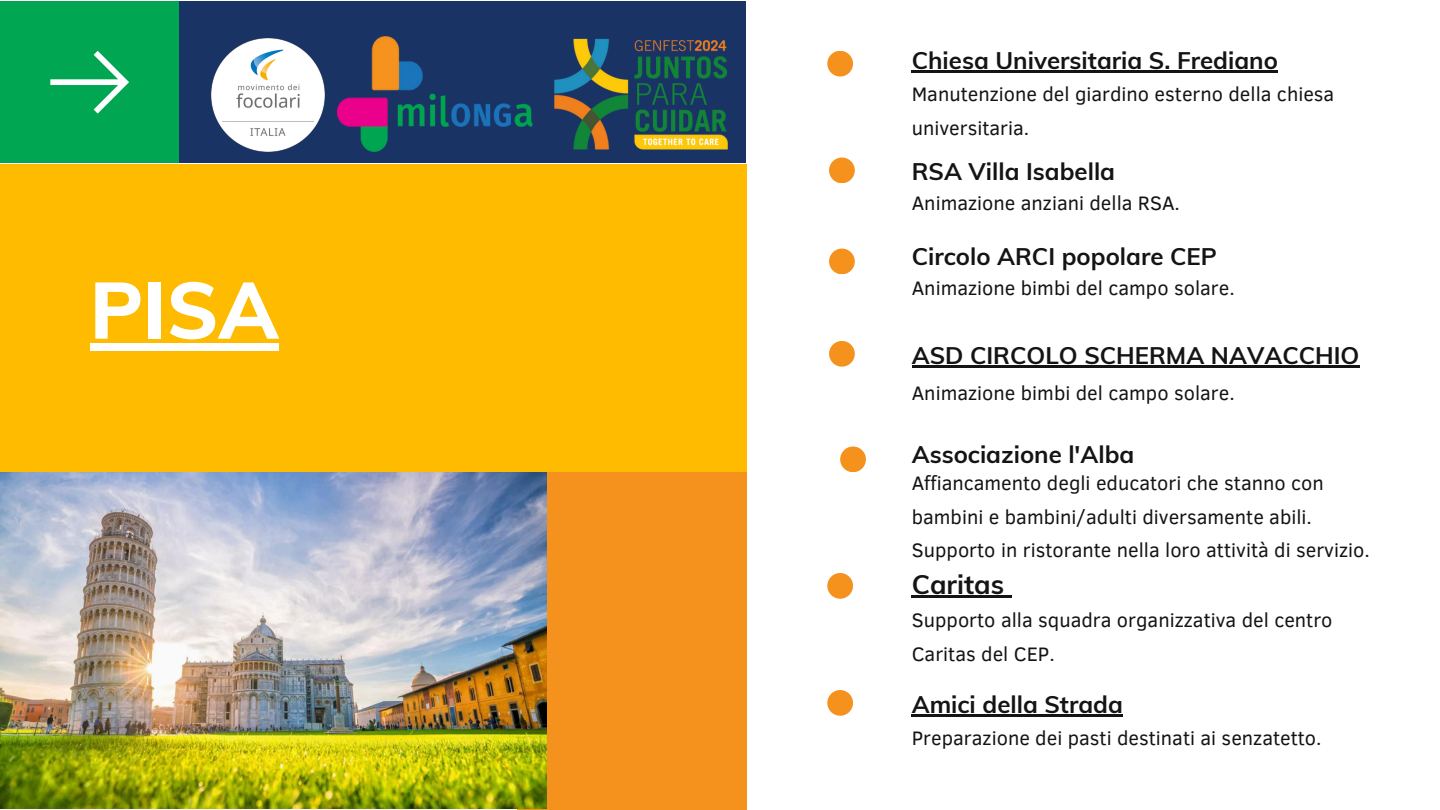
<style>
.page{position:relative;width:1440px;height:810px;background:#fff}
.page>*{position:absolute;margin:0;border:0;box-sizing:border-box;transform-origin:0 0}
.t1{font:800 79px "Muli";color:#fff}
.t2{font:700 26.7px "Muli";color:#141414}
.t3{font:700 24px "Muli";color:#141414}
.t4{font:20px/33.8px "Clear Sans";color:#141414}
</style>
<div class="page">
<div style="left:0;top:164px;width:746px;height:340px;background:#fb0"></div>
<div style="left:0;top:1px;width:179px;height:162px;background:#00a651"></div>
<svg style="left:50px;top:51px;width:79px;height:63px"></svg>
<div style="left:179px;top:1px;width:567px;height:162px;background:#1a3365"></div>
<div style="left:827px;top:51px;width:26px;height:26px;background:#f5921e;border-radius:50%"></div>
<div style="left:829px;top:158px;width:26px;height:25px;background:#f5921e;border-radius:50%"></div>
<div style="left:829px;top:341px;width:26px;height:26px;background:#f5921e;border-radius:50%"></div>
<div style="left:827px;top:690px;width:26px;height:26px;background:#f5921e;border-radius:50%"></div>
<div style="left:517px;top:472px;width:230px;height:338px;background:#f5921e"></div>
<img style="left:338px;top:36px;width:195px;height:116px">
<img style="left:554px;top:38px;width:174px;height:112px">
<img style="left:0;top:472px;width:547px;height:337px">
<img style="left:212px;top:39px;width:112px;height:112px">
<div style="left:827px;top:573px;width:26px;height:26px;background:#f5921e;border-radius:50%"></div>
<div style="left:840px;top:446px;width:26px;height:26px;background:#f5921e;border-radius:50%"></div>
<div style="left:90px;top:343px;width:189px;height:8px;background:#fff"></div>
<hr style="left:912px;top:71px;width:366px;height:2px;background:#141414">
<hr style="left:912px;top:366px;width:447px;height:2px;background:#141414">
<hr style="left:912px;top:596px;width:92px;height:2px;background:#141414">
<svg style="left:1004px;top:596px;width:8px;height:2px"></svg>
<hr style="left:912px;top:715px;width:211px;height:2px;background:#141414">
<div style="left:829px;top:249px;width:26px;height:25px;background:#f5921e;border-radius:50%"></div>
<h1 class="t1" style="left:90px;top:259px;width:190px">PISA</h1>
<p class="t3" style="left:912px;top:45px;width:368px">Chiesa Universitaria S. Frediano</p>
<p class="t4" style="left:912px;top:76px;width:424px">Manutenzione del giardino esterno della chiesa universitaria.</p>
<h4 class="t3" style="left:912px;top:156px;width:205px">RSA Villa Isabella</h4>
<p class="t4" style="left:912px;top:185px;width:270px">Animazione anziani della RSA.</p>
<h4 class="t3" style="left:912px;top:241px;width:307px">Circolo ARCI popolare CEP</h4>
<h4 class="t4" style="left:912px;top:270px;width:325px">Animazione bimbi del campo solare.</h4>
<p class="t3" style="left:912px;top:340px;width:449px">ASD CIRCOLO SCHERMA NAVACCHIO</p>
<h4 class="t4" style="left:912px;top:375px;width:325px">Animazione bimbi del campo solare.</h4>
<p class="t3" style="left:912px;top:439px;width:224px">Associazione l'Alba</p>
<p class="t4" style="left:912px;top:465px;width:460px">Affiancamento degli educatori che stanno con bambini e bambini/adulti diversamente abili.<br>Supporto in ristorante nella loro attività di servizio.</p>
<p class="t2" style="left:912px;top:567px;width:94px">Caritas</p>
<h2 class="t4" style="left:912px;top:602px;width:422px">Supporto alla squadra organizzativa del centro<br>Caritas del CEP.</h2>
<h4 class="t3" style="left:912px;top:689px;width:213px">Amici della Strada</h4>
<h3 class="t4" style="left:912px;top:720px;width:411px">Preparazione dei pasti destinati ai senzatetto.</h3>
</div>
